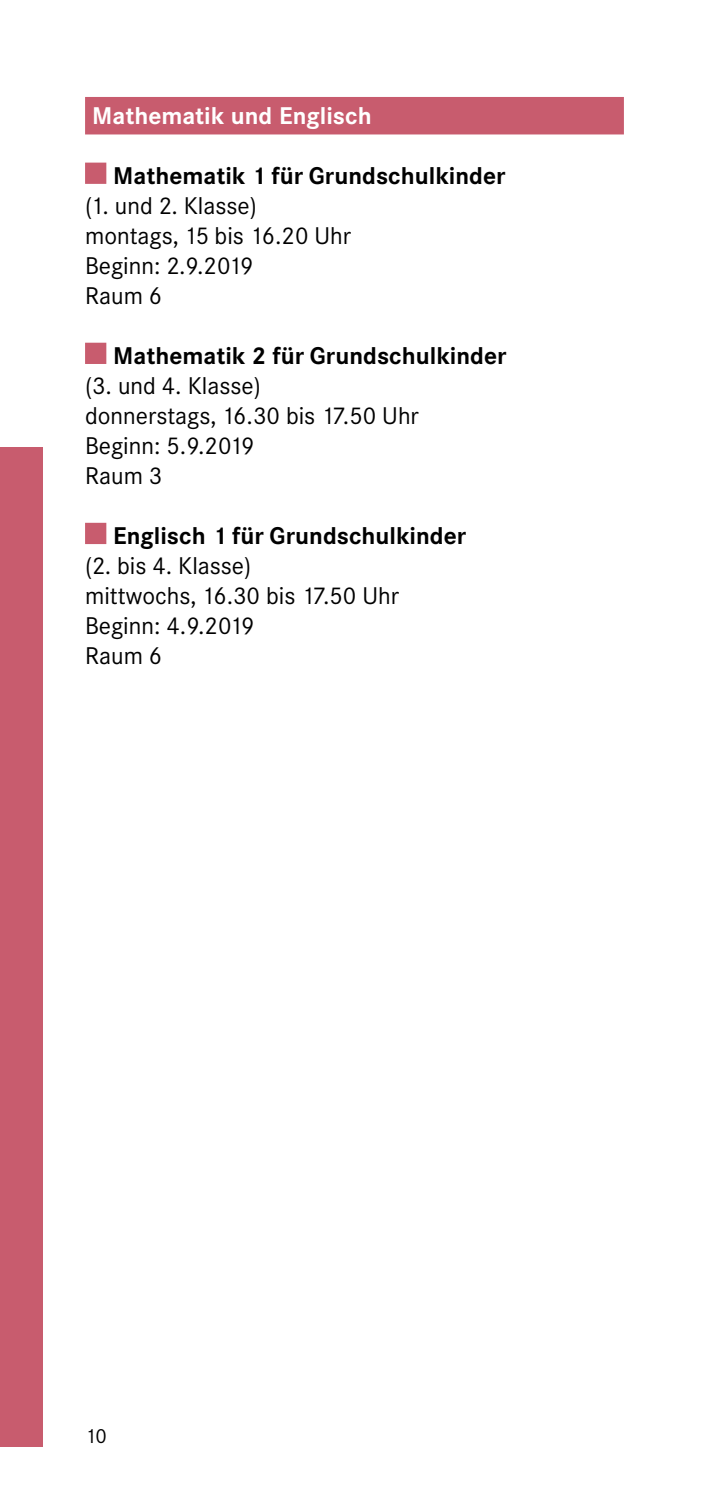
<style>
.page{position:relative;width:709px;height:1489px;background:#fff}
.page>*{position:absolute;margin:0;border:0;box-sizing:border-box;transform-origin:0 0}
.t1{font:23.75px/30px "Corporate SBQ";color:#000}
.t2{font:700 23.75px "Corporate SBQ";color:#000}
.t3{font:700 23.75px "Corporate SBQ";color:#fff}
.t4{font:20px "Corporate SBQ";color:#000}
</style>
<div class="page">
<div style="left:0;top:446px;width:43px;height:1000px;background:#c85c6e"></div>
<div style="left:85px;top:97px;width:539px;height:37px;background:#c85c6e"></div>
<div style="left:85px;top:163px;width:21px;height:21px;background:#c85c6e;border:2px solid #c85c6e"></div>
<div style="left:85px;top:343px;width:21px;height:21px;background:#c85c6e"></div>
<div style="left:85px;top:523px;width:21px;height:21px;background:#c85c6e"></div>
<p class="t3" style="left:92px;top:101px;width:281px">Mathematik und Englisch</p>
<p class="t2" style="left:113px;top:161px;width:394px">Mathematik 1 für Grundschulkinder</p>
<p class="t1" style="left:85px;top:191px;width:267px">(1. und 2. Klasse) montags, 15 bis 16.20 Uhr<br>Beginn: 2.9.2019<br>Raum 6</p>
<p class="t2" style="left:113px;top:341px;width:395px">Mathematik 2 für Grundschulkinder</p>
<p class="t1" style="left:85px;top:371px;width:335px">(3. und 4. Klasse)<br>donnerstags, 16.30 bis 17.50 Uhr<br>Beginn: 5.9.2019<br>Raum 3</p>
<p class="t2" style="left:113px;top:521px;width:354px">Englisch 1 für Grundschulkinder</p>
<p class="t1" style="left:85px;top:551px;width:315px">(2. bis 4. Klasse)<br>mittwochs, 16.30 bis 17.50 Uhr<br>Beginn: 4.9.2019<br>Raum 6</p>
<p class="t4" style="left:85px;top:1424px;width:23px">10</p>
</div>
